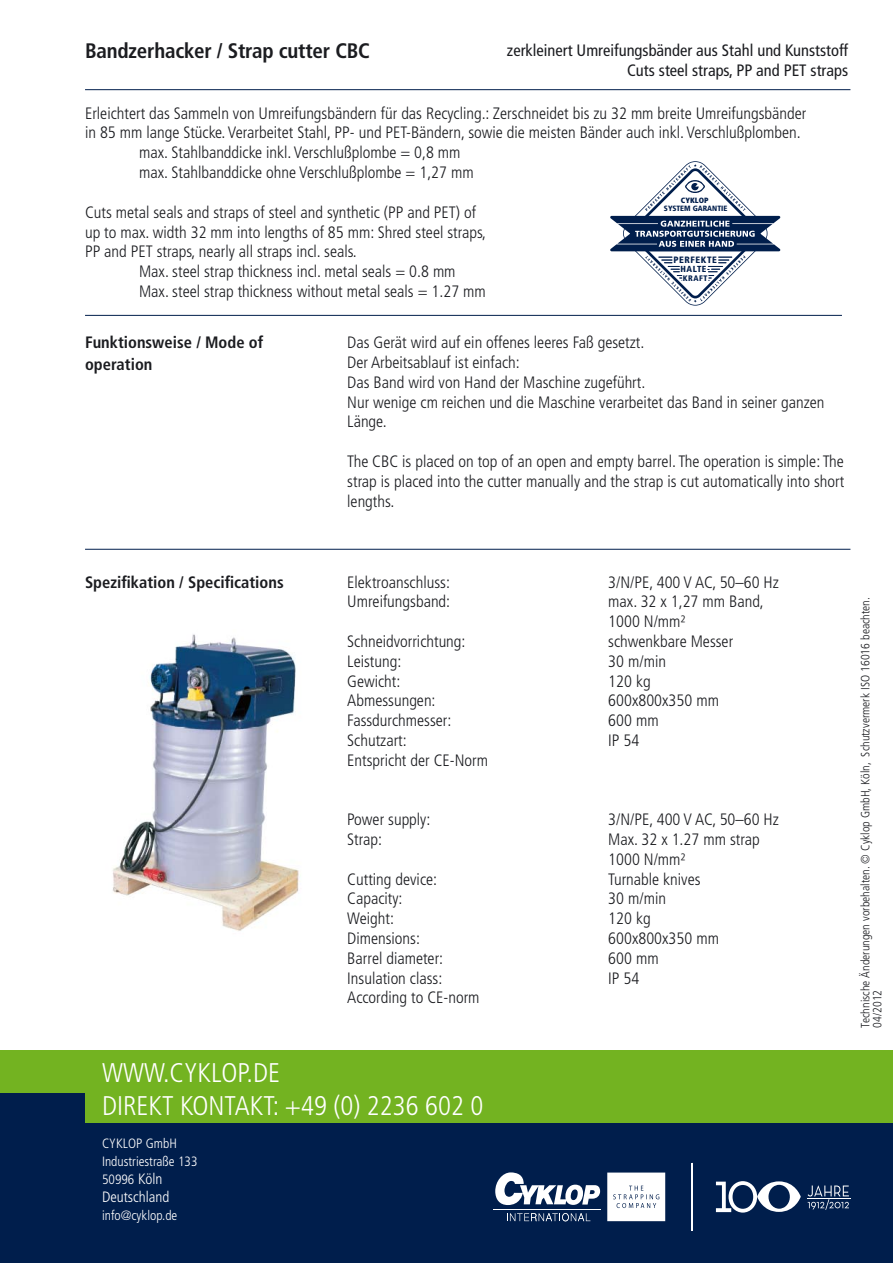
<style>
.page{position:relative;width:893px;height:1263px;background:#fff}
.page>*{position:absolute;margin:0;border:0;box-sizing:border-box;transform-origin:0 0}
.t1{font:300 condensed 27px "Frutiger LT";color:#fff}
.t2{font:700 condensed 21px "Frutiger LT";letter-spacing:-.01em;color:#1b1c20}
.t3{font:300 condensed 16.5px/19.8px "Frutiger LT";color:#1b1c20}
.t4{font:condensed 16.5px/19.8px "Frutiger LT";color:#1b1c20;text-align:right}
.t5{font:700 condensed 16.5px/21.6px "Frutiger LT";color:#1b1c20}
.t6{font:300 condensed 15px "Frutiger LT";color:#fff}
.t7{font:300 condensed 13.5px/18px "Frutiger LT";color:#fff}
.t8{font:300 condensed 12px/12px "Frutiger LT";color:#1b1c20}
.t9{font:900 condensed 9.15px "Frutiger LT";letter-spacing:.065em;color:#001e4c}
.t10{font:900 condensed 8.7px "Frutiger LT";letter-spacing:.065em;color:#001e4c}
.t11{font:900 condensed 7.95px "Frutiger LT";letter-spacing:.065em;color:#001e4c}
.t12{font:900 condensed 7.65px "Frutiger LT";color:#001e4c}
.t13{font:900 condensed 7.65px "Frutiger LT";color:#001e4c}
.s1{font-size:15px}
</style>
<div class="page">
<svg style="left:610px;top:161px;width:170px;height:145px"></svg>
<div style="left:0;top:1050px;width:893px;height:213px;background:#001e4c"></div>
<div style="left:85px;top:1077px;width:808px;height:45px;background:#73b321"></div>
<div style="left:0;top:1050px;width:893px;height:43px;background:#73b321"></div>
<hr style="left:85px;top:89px;width:765px;height:1px;background:#001e4c">
<hr style="left:85px;top:315px;width:757px;height:1px;background:#001e4c">
<hr style="left:85px;top:549px;width:765px;height:1px;background:#001e4c">
<img style="left:112px;top:634px;width:187px;height:297px">
<svg style="left:495px;top:1172px;width:105px;height:33px"></svg>
<svg style="left:507px;top:1213px;width:83px;height:8px"></svg>
<hr style="left:493px;top:1209px;width:108px;height:1px;background:#fff">
<svg style="left:607px;top:1172px;width:58px;height:49px;background:#f0f2f4"></svg>
<hr style="left:692px;top:1163px;width:1px;height:68px;background:#fff">
<svg style="left:716px;top:1181px;width:85px;height:31px"></svg>
<svg style="left:808px;top:1185px;width:41px;height:25px"></svg>
<hr style="left:806px;top:1198px;width:44px;height:1px;background:#fff">
<p class="t2" style="left:85px;top:39px;width:286px">Bandzerhacker / Strap cutter CBC</p>
<p class="t4" style="left:507px;top:40px;width:343px">zerkleinert Umreifungsbänder aus Stahl und Kunststoff<br>Cuts steel straps, PP and PET straps</p>
<p class="t3" style="left:85px;top:103px;width:723px">Erleichtert das Sammeln von U mreifungsbändern für das Recycling.: Zerschneidet bis zu 32 mm breite U mreifungsbänder</p>
<p class="t3" style="left:85px;top:123px;width:717px">in 85 mm lange Stücke. Verarbeitet Stahl, PP- und PET-Bändern, sowie die meisten Bänder auch inkl. Verschlußplomben.</p>
<p class="t3" style="left:139px;top:143px;width:323px">max. Stahlbanddicke inkl. Verschlußplombe = 0,8 mm</p>
<p class="t3" style="left:139px;top:163px;width:336px">max. Stahlbanddicke ohne Verschlußplombe = 1,27 mm</p>
<p class="t3" style="left:85px;top:202px;width:393px">Cuts metal seals and straps of steel and synthetic (PP and PET) of</p>
<p class="t3" style="left:85px;top:222px;width:403px">up to max. width 32 mm into lengths of 85 mm: Shred steel straps,</p>
<p class="t3" style="left:85px;top:242px;width:273px">PP and PET straps, nearly all straps incl. seals.</p>
<p class="t3" style="left:139px;top:262px;width:318px">Max. steel strap thickness incl. metal seals = 0.8 mm</p>
<p class="t3" style="left:139px;top:282px;width:348px">Max. steel strap thickness without metal seals = 1.27 mm</p>
<p class="t13" style="left:681px;top:195px;width:29px">CYKLOP</p>
<p class="t12" style="left:664px;top:204px;width:65px">SYSTEM GARANTIE</p>
<p class="t9" style="left:673px;top:254px;width:45px">PERFEKTE</p>
<p class="t10" style="left:680px;top:264px;width:31px">HALTE-</p>
<p class="t11" style="left:683px;top:273px;width:26px">KRAFT</p>
<p class="t5" style="left:85px;top:332px;width:180px">Funktionsweise / Mode of operation</p>
<p class="t3" style="left:347px;top:333px;width:479px">Das Gerät wird auf ein offenes leeres Faß gesetzt.<br>Der Arbeitsablauf ist einfach:<br>Das Band wird von Hand der Maschine zugeführt.<br>N ur wenige cm reichen und die Maschine verarbeitet das Band in seiner ganzen Länge.</p>
<p class="t3" style="left:347px;top:452px;width:499px;text-align:justify">The CBC is placed on top of an open and empty barrel. The operation is simple: The strap is placed into the cutter manually and the strap is cut automatically into short lengths.</p>
<p class="t5" style="left:85px;top:571px;width:200px">Spezifikation / Specifications</p>
<h1 class="t1" style="left:102px;top:1057px;width:164px">WWW.CYKLOP.DE</h1>
<p class="t3" style="left:347px;top:572px;width:104px">Elektroanschluss:</p>
<p class="t3" style="left:608px;top:572px;width:172px">3/N/PE, 400 V AC, 50–60 Hz</p>
<p class="t3" style="left:347px;top:592px;width:104px">U mreifungsband:</p>
<p class="t3" style="left:608px;top:592px;width:157px">max. 32 x 1,27 mm Band,<br>1000 N/mm²</p>
<p class="t3" style="left:347px;top:631px;width:120px">Schneidvorrichtung:</p>
<p class="t3" style="left:608px;top:631px;width:126px">schwenkbare Messer</p>
<p class="t3" style="left:347px;top:651px;width:56px">Leistung:</p>
<p class="t3" style="left:608px;top:651px;width:59px">30 m/min</p>
<p class="t3" style="left:347px;top:671px;width:55px">Gewicht:</p>
<p class="t3" style="left:608px;top:671px;width:44px">120 kg</p>
<p class="t3" style="left:347px;top:691px;width:90px">Abmessungen:</p>
<p class="t3" style="left:608px;top:691px;width:112px">600x800x350 mm</p>
<p class="t3" style="left:347px;top:711px;width:106px">Fassdurchmesser:</p>
<p class="t3" style="left:608px;top:711px;width:52px">600 mm</p>
<p class="t3" style="left:347px;top:730px;width:61px">Schutzart:</p>
<p class="t3" style="left:608px;top:730px;width:33px">IP 54</p>
<p class="t3" style="left:347px;top:750px;width:142px">Entspricht der CE-Norm</p>
<p class="t3" style="left:347px;top:810px;width:85px">Power supply:</p>
<p class="t3" style="left:608px;top:810px;width:172px">3/N/PE, 400 V AC, 50–60 Hz</p>
<p class="t3" style="left:347px;top:829px;width:36px">Strap:</p>
<p class="t3" style="left:608px;top:829px;width:153px">Max. 32 x 1.27 mm strap<br>1000 N/mm²</p>
<p class="t3" style="left:347px;top:869px;width:91px">Cutting device:</p>
<p class="t3" style="left:608px;top:869px;width:94px">Turnable knives</p>
<p class="t3" style="left:347px;top:889px;width:57px">Capacity:</p>
<p class="t3" style="left:608px;top:889px;width:59px">30 m/min</p>
<p class="t3" style="left:347px;top:909px;width:48px">Weight:</p>
<p class="t3" style="left:608px;top:909px;width:44px">120 kg</p>
<p class="t3" style="left:347px;top:928px;width:74px">Dimensions:</p>
<p class="t3" style="left:608px;top:928px;width:112px">600x800x350 mm</p>
<p class="t3" style="left:347px;top:948px;width:97px">Barrel diameter:</p>
<p class="t3" style="left:608px;top:948px;width:52px">600 mm</p>
<p class="t3" style="left:347px;top:968px;width:97px">Insulation class:</p>
<p class="t3" style="left:608px;top:968px;width:33px">IP 54</p>
<p class="t3" style="left:347px;top:988px;width:134px">According to CE-norm</p>
<h1 class="t1" style="left:102px;top:1090px;width:34px">DIREKT</h1>
<h1 class="t1" style="left:180px;top:1090px;width:43px">KONTAKT</h1>
<h1 class="t1" style="left:273px;top:1090px;width:212px">: +49 (0) 2236 602 0</h1>
<p class="t7" style="left:102px;top:1135px;width:97px">CYKLOP GmbH<br>Industriestraße 133<br>50996 <span class="s1">Köln</span></p>
<p class="t6" style="left:102px;top:1188px;width:69px">Deutschland</p>
<p class="t7" style="left:102px;top:1207px;width:77px">info@cyklop.de</p>
<p class="t8" style="left:859px;top:1027px;width:432px;rotate:-90deg">Technische Änderungen vorbehalten. © Cyklop GmbH, Köln, Schutzvermerk ISO 16016 beachten.<br>04/2012</p>
</div>
